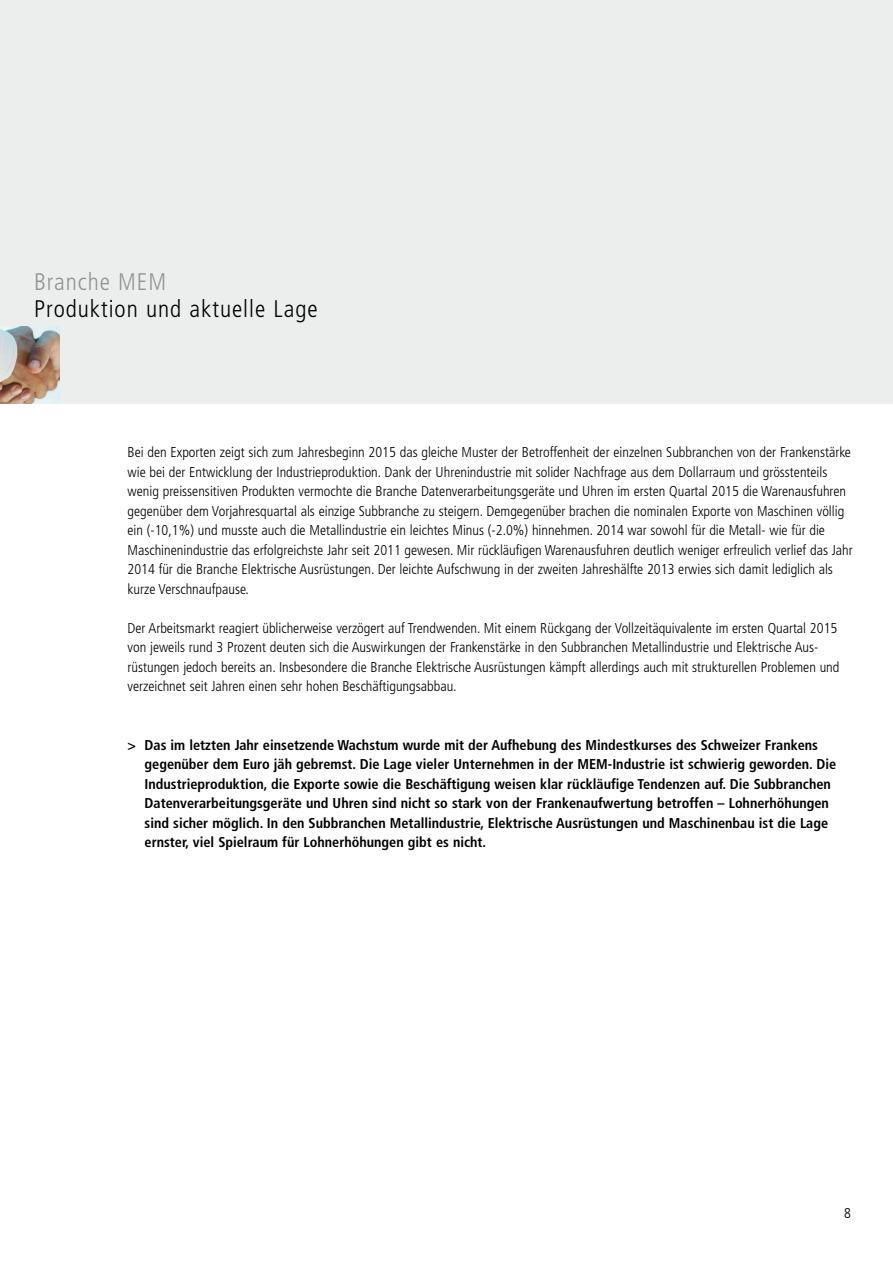
<style>
.page{position:relative;width:893px;height:1263px;background:#fff}
.page>*{position:absolute;margin:0;border:0;box-sizing:border-box;transform-origin:0 0}
.t1{font:300 condensed 24px "Frutiger";letter-spacing:.04em;color:#000}
.t2{font:300 condensed 24px "Frutiger";letter-spacing:.04em;color:#929395}
.t3{font:300 condensed 14.25px/19.5px "Frutiger";color:#000}
.t4{font:700 condensed 14.25px/19.5px "Frutiger";color:#000}
</style>
<div class="page">
<div style="left:0;top:0;width:893px;height:404px;background:#eceded"></div>
<img style="left:0;top:327px;width:60px;height:76px">
<h1 class="t2" style="left:34px;top:268px;width:134px">Branche MEM</h1>
<h1 class="t1" style="left:34px;top:295px;width:285px">Produktion und aktuelle Lage</h1>
<p class="t3" style="left:128px;top:443px;width:727px">Bei den Exporten zeigt sich zum Jahresbeginn 2015 das gleiche Muster der Betroffenheit der einzelnen Subbranchen von der Frankenstärke wie bei der Entwicklung der Industrieproduktion. Dank der Uhrenindustrie mit solider Nachfrage aus dem Dollarraum und grösstenteils wenig preissensitiven Produkten vermochte die Branche Datenverarbeitungsgeräte und Uhren im ersten Quartal 2015 die Warenausfuhren gegenüber dem Vorjahresquartal als einzige Subbranche zu steigern. Demgegenüber brachen die nominalen Exporte von Maschinen völlig ein (-10,1%) und musste auch die Metallindustrie ein leichtes Minus (-2.0%) hinnehmen. 2014 war sowohl für die Metall- wie für die Maschinenindustrie das erfolgreichste Jahr seit 2011 gewesen. Mir rückläufigen Warenausfuhren deutlich weniger erfreulich verlief das Jahr 2014 für die Branche Elektrische Ausrüstungen. Der leichte Aufschwung in der zweiten Jahreshälfte 2013 erwies sich damit lediglich als kurze Verschnaufpause.</p>
<p class="t3" style="left:128px;top:618px;width:713px">Der Arbeitsmarkt reagiert üblicherweise verzögert auf Trendwenden. Mit einem Rückgang der Vollzeitäquivalente im ersten Quartal 2015 von jeweils rund 3 Prozent deuten sich die Auswirkungen der Frankenstärke in den Subbranchen Metallindustrie und Elektrische Aus&shy;rüstungen jedoch bereits an. Insbesondere die Branche Elektrische Ausrüstungen kämpft allerdings auch mit strukturellen Problemen und verzeichnet seit Jahren einen sehr hohen Beschäftigungsabbau.</p>
<p class="t4" style="left:145px;top:735px;width:693px;text-indent:-17px">&gt; Das im letzten Jahr einsetzende Wachstum wurde mit der Aufhebung des Mindestkurses des Schweizer Frankens gegenüber dem Euro jäh gebremst. Die Lage vieler Unternehmen in der MEM-Industrie ist schwierig geworden. Die Industrieproduktion, die Exporte sowie die Beschäftigung weisen klar rückläufige Tendenzen auf. Die Subbranchen Datenverarbeitungsgeräte und Uhren sind nicht so stark von der Frankenaufwertung betroffen – Lohnerhöhungen sind sicher möglich. In den Subbranchen Metallindustrie, Elektrische Ausrüstungen und Maschinenbau ist die Lage ernster, viel Spielraum für Lohnerhöhungen gibt es nicht.</p>
<p class="t3" style="left:844px;top:1204px;width:8px">8</p>
</div>
